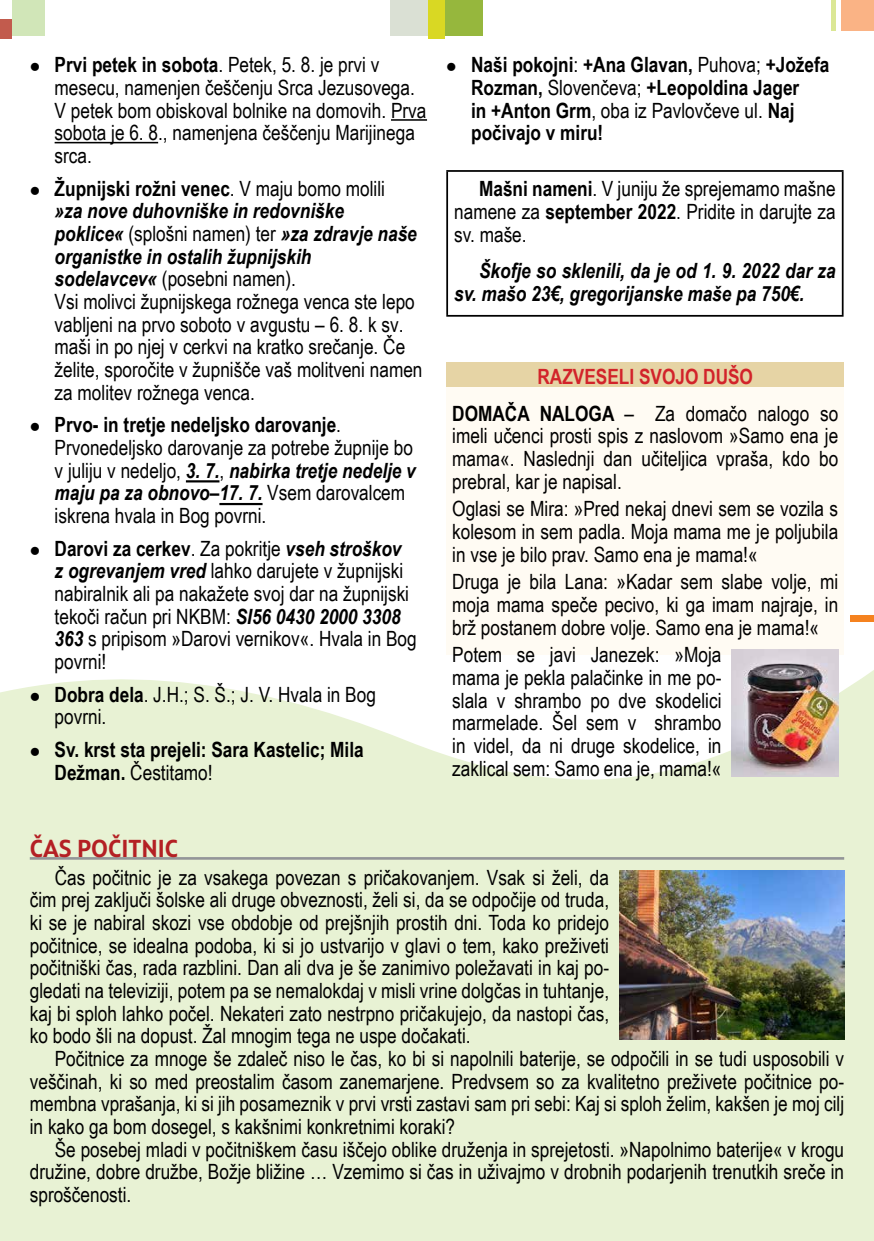
<style>
.page{position:relative;width:874px;height:1241px;background:#fff}
.page>*{position:absolute;margin:0;border:0;box-sizing:border-box;transform-origin:0 0}
.t1{font:700 24.5px "Squad";color:#b42024}
.t2{font:21px/22.6px "Arial Narrow";color:#000;text-align:justify}
.t3{font:700 21px/22.6px "Arial Narrow";color:#000}
.t4{font:italic 700 21px/22.6px "Arial Narrow";color:#000}
.t5{font:700 21px/36.8px "Arial Narrow";color:#d2232a;text-align:center}
.s1{font-weight:700}
.s2{font-weight:700;font-style:italic}
.s3{font-weight:400}
.s4{color:#000}
.s5{font-weight:400;color:#000}
</style>
<div class="page">
<div style="left:850px;top:615px;width:23px;height:7px;background:#f5821f"></div>
<div style="left:436px;top:0;width:46px;height:36px;background:#96b73d"></div>
<div style="left:390px;top:0;width:46px;height:36px;background:#dae0d4"></div>
<div style="left:830px;top:0;width:5px;height:31px;background:#dbe795"></div>
<div style="left:428px;top:0;width:16px;height:39px;background:#d9d823"></div>
<div style="left:0;top:0;width:45px;height:36px;background:#d1e6b8"></div>
<div style="left:0;top:19px;width:11px;height:20px;background:#c25b4d"></div>
<div style="left:0;top:0;width:11px;height:19px;background:#fff"></div>
<div style="left:840px;top:0;width:33px;height:31px;background:#fab385"></div>
<svg style="left:0;top:644px;width:873px;height:596px;background:#eaf3d9"></svg>
<div style="left:446px;top:362px;width:397px;height:293px;background:#fffbf3"></div>
<div style="left:446px;top:362px;width:397px;height:25px;background:#e6d4a5"></div>
<hr style="left:391px;top:119px;width:36px;height:2px;background:#000">
<hr style="left:55px;top:142px;width:103px;height:1px;background:#000">
<hr style="left:219px;top:503px;width:43px;height:2px;background:#000">
<hr style="left:186px;top:480px;width:33px;height:2px;background:#000">
<hr style="left:446px;top:170px;width:397px;height:2px;background:#000">
<hr style="left:446px;top:172px;width:2px;height:143px;background:#000">
<hr style="left:841px;top:172px;width:2px;height:143px;background:#000">
<hr style="left:446px;top:315px;width:397px;height:1px;background:#000">
<hr style="left:30px;top:857px;width:813px;height:2px;background:#939598">
<img style="left:618px;top:870px;width:225px;height:168px">
<img style="left:731px;top:649px;width:106px;height:127px">
<svg style="left:31px;top:692px;width:8px;height:8px"></svg>
<svg style="left:31px;top:747px;width:8px;height:8px"></svg>
<p class="t2" style="left:55px;top:53px;width:373px;text-align:left"><span class="s1">Prvi petek in sobota</span>. Petek, 5. 8. je prvi v mesecu, namenjen češčenju Srca Jezusovega.<br>V petek bom obiskoval bolnike na domovih. Prva sobota je 6. 8., namenjena češčenju Marijinega srca.</p>
<p class="t2" style="left:55px;top:176px;width:369px;text-align:left"><span class="s1">Župnijski rožni venec</span>. V maju bomo molili<br><span class="s2">»za nove duhovniške in redovniške<br>poklice«</span> (splošni namen) ter <span class="s2">»za zdravje naše organistke in ostalih župnijskih<br>sodelavcev«</span> (posebni namen).<br>Vsi molivci župnijskega rožnega venca ste lepo vabljeni na prvo soboto v avgustu – 6. 8. k sv. maši in po njej v cerkvi na kratko srečanje. Če želite, sporočite v župnišče vaš molitveni namen za molitev rožnega venca.</p>
<p class="t2" style="left:55px;top:413px;width:362px;text-align:left"><span class="s1">Prvo- in tretje nedeljsko darovanje</span>.<br>Prvonedeljsko darovanje za potrebe župnije bo v juliju v nedeljo, <span class="s2">3. 7.</span>, <span class="s2">nabirka tretje nedelje v maju pa za obnovo–17. 7.</span> Vsem darovalcem iskrena hvala in Bog povrni.</p>
<p class="t2" style="left:55px;top:536px;width:363px;text-align:left"><span class="s1">Darovi za cerkev</span>. Za pokritje <span class="s2">vseh stroškov<br>z ogrevanjem vred</span> lahko darujete v župnijski nabiralnik ali pa nakažete svoj dar na župnijski tekoči račun pri NKBM: <span class="s2">SI56 0430 2000 3308<br>363</span> s pripisom »Darovi vernikov«. Hvala in Bog povrni!</p>
<p class="t2" style="left:55px;top:682px;width:322px"><span class="s1">Dobra dela</span>. J.H.; S. Š.; J. V. Hvala in Bog povrni.</p>
<p class="t3" style="left:55px;top:737px;width:310px">Sv. krst sta prejeli: Sara Kastelic; Mila<br>Dežman. <span class="s3">Čestitamo!</span></p>
<p class="t3" style="left:471px;top:53px;width:359px">Naši pokojni<span class="s3">:</span> +Ana Glavan, <span class="s3">Puhova;</span> +Jožefa Rozman, <span class="s3">Slovenčeva;</span> +Leopoldina Jager<br>in +Anton Grm<span class="s3">, oba iz Pavlovčeve ul.</span> Naj počivajo v miru!</p>
<p class="t2" style="left:454px;top:177px;width:383px;text-indent:25px"><span class="s1">Mašni nameni</span>. V juniju že sprejemamo mašne namene za <span class="s1">september 2022</span>. Pridite in darujte za sv. maše.</p>
<p class="t4" style="left:454px;top:258px;width:383px;text-indent:25px">Škofje so sklenili, da je od 1. 9. 2022 dar za sv. mašo 23€, gregorijanske maše pa 750€.</p>
<p class="t5" style="left:452px;top:357px;width:387px">RAZVESELI SVOJO DUŠO<br><span class="s4">DOMAČA NALOGA</span> <span class="s5">– Za domačo nalogo so</span></p>
<p class="t2" style="left:452px;top:424px;width:387px">imeli učenci prosti spis z naslovom »Samo ena je mama«. Naslednji dan učiteljica vpraša, kdo bo prebral, kar je napisal.</p>
<p class="t2" style="left:452px;top:497px;width:387px">Oglasi se Mira: »Pred nekaj dnevi sem se vozila s kolesom in sem padla. Moja mama me je poljubila in vse je bilo prav. Samo ena je mama!«</p>
<p class="t2" style="left:452px;top:570px;width:387px">Druga je bila Lana: »Kadar sem slabe volje, mi moja mama speče pecivo, ki ga imam najraje, in brž postanem dobre volje. Samo ena je mama!«</p>
<p class="t2" style="left:452px;top:643px;width:270px">Potem se javi Janezek: »Moja mama je pekla palačinke in me po&shy;slala v shrambo po dve skodelici marmelade. Šel sem v shrambo in videl, da ni druge skodelice, in zaklical sem: Samo ena je, mama!«</p>
<p class="t1" style="left:30px;top:832px;width:150px">ČAS POČITNIC</p>
<p class="t2" style="left:30px;top:865px;width:580px;text-indent:25px">Čas počitnic je za vsakega povezan s pričakovanjem. Vsak si želi, da čim prej zaključi šolske ali druge obveznosti, želi si, da se odpočije od truda, ki se je nabiral skozi vse obdobje od prejšnjih prostih dni. Toda ko pridejo počitnice, se idealna podoba, ki si jo ustvarijo v glavi o tem, kako preživeti počitniški čas, rada razblini. Dan ali dva je še zanimivo poležavati in kaj po&shy;gledati na televiziji, potem pa se nemalokdaj v misli vrine dolgčas in tuhtanje, kaj bi sploh lahko počel. Nekateri zato nestrpno pričakujejo, da nastopi čas, ko bodo šli na dopust. Žal mnogim tega ne uspe dočakati.</p>
<p class="t2" style="left:30px;top:1046px;width:815px;text-indent:25px">Počitnice za mnoge še zdaleč niso le čas, ko bi si napolnili baterije, se odpočili in se tudi usposobili v veščinah, ki so med preostalim časom zanemarjene. Predvsem so za kvalitetno preživete počitnice po&shy;membna vprašanja, ki si jih posameznik v prvi vrsti zastavi sam pri sebi: Kaj si sploh želim, kakšen je moj cilj in kako ga bom dosegel, s kakšnimi konkretnimi koraki?</p>
<p class="t2" style="left:30px;top:1137px;width:815px;text-indent:25px">Še posebej mladi v počitniškem času iščejo oblike druženja in sprejetosti. »Napolnimo baterije« v krogu družine, dobre družbe, Božje bližine … Vzemimo si čas in uživajmo v drobnih podarjenih trenutkih sreče in sproščenosti.</p>
</div>
